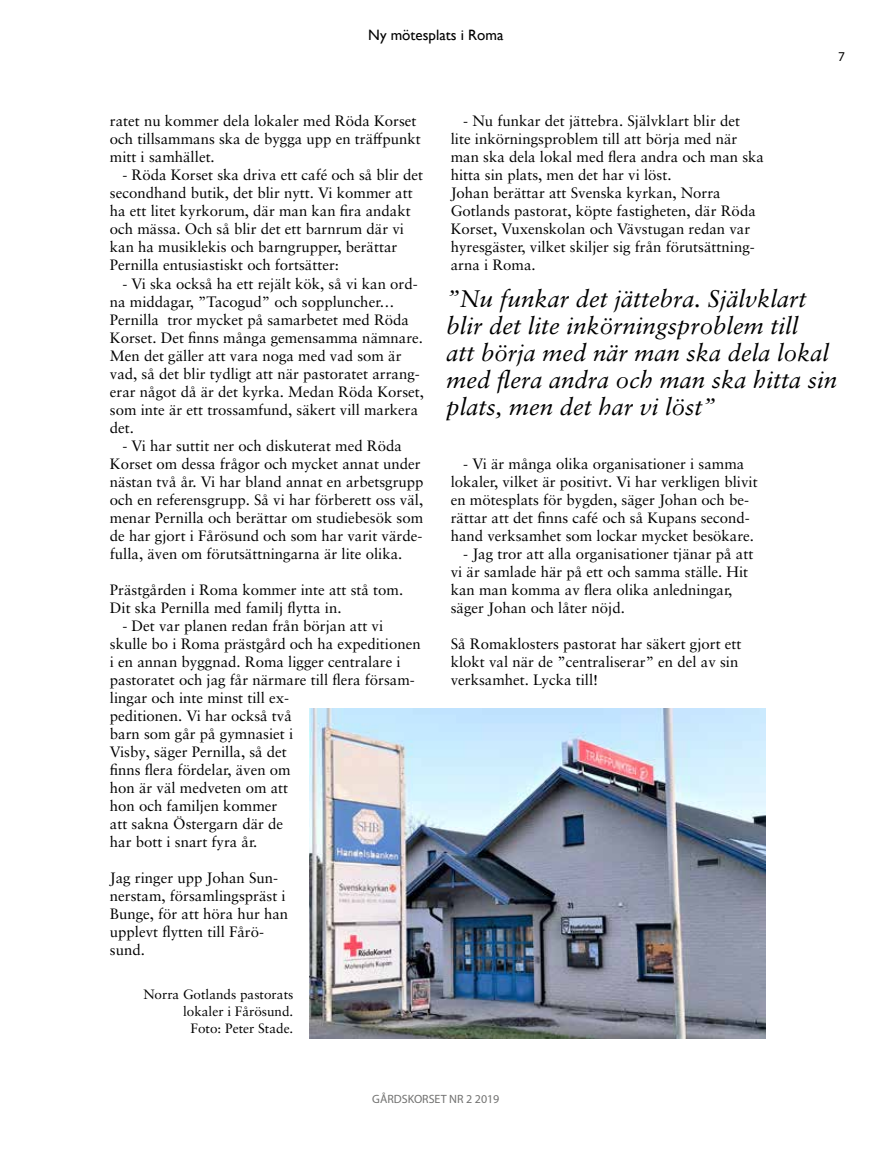
<style>
.page{position:relative;width:893px;height:1166px;background:#fff}
.page>*{position:absolute;margin:0;border:0;box-sizing:border-box;transform-origin:0 0}
.t1{font:italic 24px/27px "Sabon LT Pro";color:#000}
.t2{font:15px/18px "Sabon LT Pro";color:#000}
.t3{font:15px "Gill Sans";color:#000}
.t4{font:13.5px/17.2px "Sabon LT Pro";color:#000;text-align:right}
.t5{font:13.5px "Myriad Pro";color:#000}
.t6{font:12px "Myriad Pro";color:#727271}
</style>
<div class="page">
<img style="left:310px;top:708px;width:455px;height:329px">
<p class="t3" style="left:368px;top:26px;width:137px">Ny mötesplats i Roma</p>
<p class="t5" style="left:838px;top:48px;width:8px">7</p>
<p class="t2" style="left:110px;top:112px;width:312px">ratet nu kommer dela lokaler med Röda Korset och tillsammans ska de bygga upp en träffpunkt mitt i samhället.</p>
<p class="t2" style="left:110px;top:166px;width:315px;text-indent:13px">- Röda Korset ska driva ett café och så blir det secondhand butik, det blir nytt. Vi kommer att ha ett litet kyrkorum, där man kan fira andakt och mässa. Och så blir det ett barnrum där vi kan ha musiklekis och barngrupper, berättar Pernilla entusiastiskt och fortsätter:</p>
<p class="t2" style="left:110px;top:274px;width:316px;text-indent:13px">- Vi ska också ha ett rejält kök, så vi kan ord&shy;na middagar, ”Tacogud” och soppluncher… Pernilla tror mycket på samarbetet med Röda Korset. Det finns många gemensamma nämnare.<br>Men det gäller att vara noga med vad som är vad, så det blir tydligt att när pastoratet arrang&shy;erar något då är det kyrka. Medan Röda Korset, som inte är ett trossamfund, säkert vill markera det.</p>
<p class="t2" style="left:110px;top:436px;width:315px;text-indent:13px">- Vi har suttit ner och diskuterat med Röda Korset om dessa frågor och mycket annat under nästan två år. Vi har bland annat en arbetsgrupp och en referensgrupp. Så vi har förberett oss väl, menar Pernilla och berättar om studiebesök som de har gjort i Fårösund och som har varit värde&shy;fulla, även om förutsättningarna är lite olika.</p>
<p class="t2" style="left:110px;top:580px;width:295px">Prästgården i Roma kommer inte att stå tom.<br>Dit ska Pernilla med familj flytta in.</p>
<p class="t2" style="left:110px;top:616px;width:312px;text-indent:13px">- Det var planen redan från början att vi skulle bo i Roma prästgård och ha expeditionen i en annan byggnad. Roma ligger centralare i pastoratet och jag får närmare till flera försam&shy;lingar och inte minst till ex-<br>peditionen. Vi har också två<br>barn som går på gymnasiet i<br>Visby, säger Pernilla, så det<br>finns flera fördelar, även om<br>hon är väl medveten om att<br>hon och familjen kommer<br>att sakna Östergarn där de<br>har bott i snart fyra år.</p>
<p class="t2" style="left:110px;top:868px;width:180px">Jag ringer upp Johan Sun&shy;nerstam, församlingspräst i<br>Bunge, för att höra hur han upplevt flytten till Fårö&shy;sund.</p>
<p class="t4" style="left:143px;top:984px;width:152px">Norra Gotlands pastorats lokaler i Fårösund.<br>Foto: Peter Stade.</p>
<p class="t2" style="left:451px;top:112px;width:315px;text-indent:13px">- Nu funkar det jättebra. Självklart blir det<br>lite inkörningsproblem till att börja med när man ska dela lokal med flera andra och man ska hitta sin plats, men det har vi löst.<br>Johan berättar att Svenska kyrkan, Norra Gotlands pastorat, köpte fastigheten, där Röda Korset, Vuxenskolan och Vävstugan redan var hyresgäster, vilket skiljer sig från förutsättning&shy;arna i Roma.</p>
<h1 class="t1" style="left:446px;top:284px;width:392px">”Nu funkar det jättebra. Självklart blir det lite inkörningsproblem till<br>att börja med när man ska dela lokal med flera andra och man ska hitta sin plats, men det har vi löst”</h1>
<p class="t2" style="left:451px;top:454px;width:309px;text-align:center">- Vi är många olika organisationer i samma lokaler, vilket är positivt. Vi har verkligen blivit en mötesplats för bygden, säger Johan och be&shy;rättar att det finns café och så Kupans second&shy;hand verksamhet som lockar mycket besökare.</p>
<p class="t2" style="left:451px;top:544px;width:304px;text-indent:13px">- Jag tror att alla organisationer tjänar på att vi är samlade här på ett och samma ställe. Hit kan man komma av flera olika anledningar, säger Johan och låter nöjd.</p>
<p class="t2" style="left:451px;top:634px;width:292px">Så Romaklosters pastorat har säkert gjort ett klokt val när de ”centraliserar” en del av sin verksamhet. Lycka till!</p>
<p class="t6" style="left:372px;top:1091px;width:129px">GÅRDSKORSET NR 2 2019</p>
</div>
